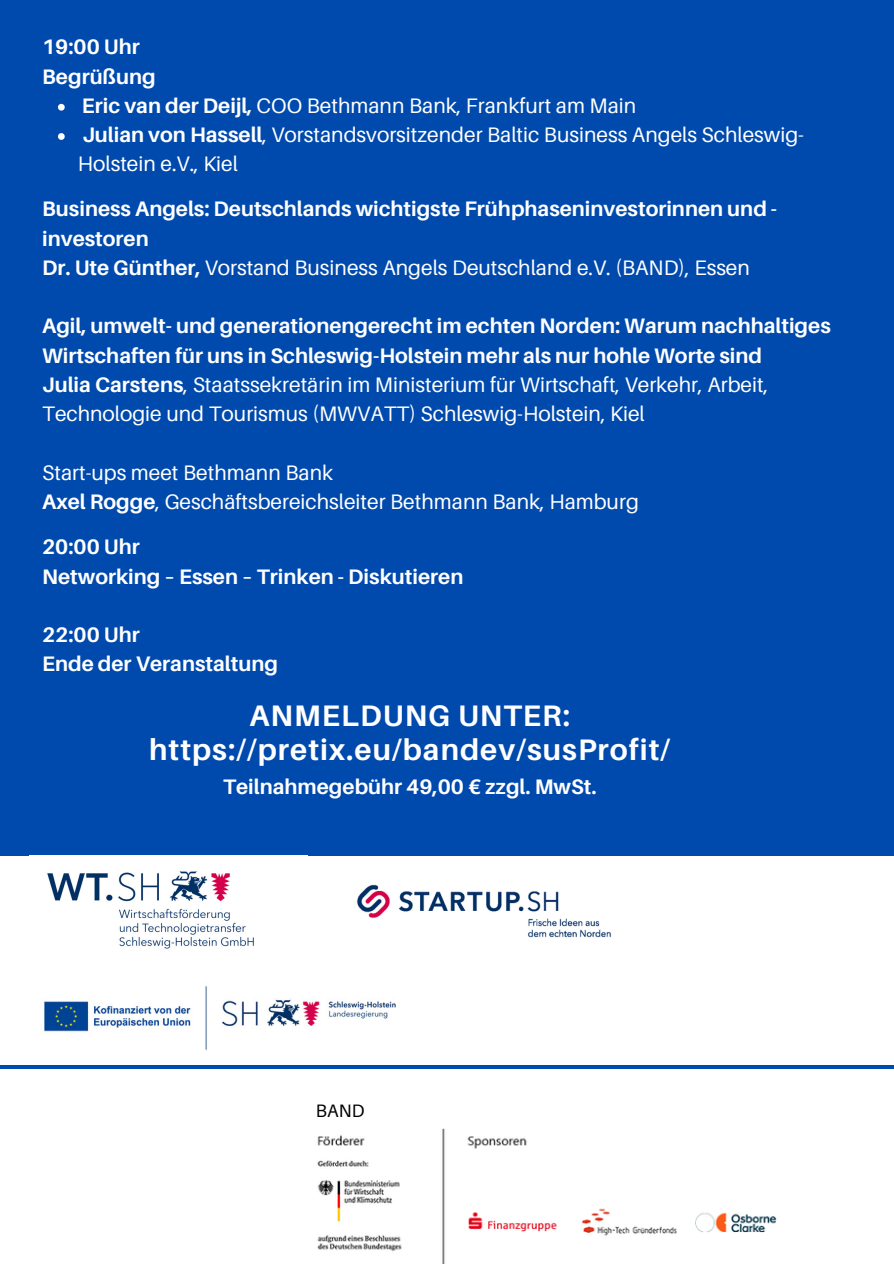
<style>
.page{position:relative;width:894px;height:1264px;background:#fff}
.page>*{position:absolute;margin:0;border:0;box-sizing:border-box;transform-origin:0 0}
.t1{font:700 29.7px/34.3px "Aileron";letter-spacing:.035em;color:#fff;text-align:center}
.t2{font:700 21px/29.2px "Aileron";color:#fff}
.t3{font:21px/29.2px "Aileron";color:#fff}
.t4{font:18px "Aileron";color:#000}
.s1{font-weight:700}
.s2{font-weight:400}
</style>
<div class="page">
<div style="left:0;top:0;width:893px;height:1263px;background:#004aad"></div>
<div style="left:0;top:1068px;width:893px;height:195px;background:#fff"></div>
<img style="left:317px;top:1128px;width:460px;height:135px">
<div style="left:0;top:855px;width:893px;height:209px;background:#fff"></div>
<img style="left:357px;top:884px;width:254px;height:54px">
<img style="left:47px;top:871px;width:207px;height:78px">
<img style="left:44px;top:986px;width:352px;height:64px">
<svg style="left:58px;top:104px;width:7px;height:7px"></svg>
<svg style="left:58px;top:133px;width:7px;height:7px"></svg>
<p class="t2" style="left:42px;top:32px;width:115px">19:00 Uhr<br>Begrüßung</p>
<p class="t3" style="left:82px;top:90px;width:555px"><span class="s1">Eric van der Deijl,</span> COO Bethmann Bank, Frankfurt am Main</p>
<p class="t3" style="left:78px;top:120px;width:727px"><span class="s1">Julian von Hassell</span>, Vorstandsvorsitzender Baltic Business Angels Schleswig-<br>Holstein e.V., Kiel</p>
<h2 class="t2" style="left:42px;top:194px;width:736px">Business Angels: Deutschlands wichtigste Frühphaseninvestorinnen und - investoren</h2>
<h2 class="t3" style="left:42px;top:252px;width:709px"><span class="s1">Dr. Ute Günther,</span> Vorstand Business Angels Deutschland e.V. (BAND), Essen</h2>
<p class="t2" style="left:42px;top:311px;width:789px">Agil, umwelt- und generationengerecht im echten Norden: Warum nachhaltiges Wirtschaften für uns in Schleswig-Holstein mehr als nur hohle Worte sind<br>Julia Carstens<span class="s2">, Staatssekretärin im Ministerium für Wirtschaft, Verkehr, Arbeit, Technologie und Tourismus (MWVATT) Schleswig-Holstein, Kiel</span></p>
<p class="t3" style="left:42px;top:457px;width:598px">Start-ups meet Bethmann Bank<br><span class="s1">Axel Rogge</span>, Geschäftsbereichsleiter Bethmann Bank, Hamburg</p>
<h3 class="t2" style="left:42px;top:532px;width:422px">20:00 Uhr<br>Networking – Essen – Trinken - Diskutieren</h3>
<h2 class="t2" style="left:42px;top:619px;width:237px">22:00 Uhr<br>Ende der Veranstaltung</h2>
<h1 class="t1" style="left:149px;top:697px;width:522px">ANMELDUNG UNTER: https://pretix.eu/bandev/susProfit/</h1>
<h3 class="t2" style="left:223px;top:771px;width:375px">Teilnahmegebühr 49,00 € zzgl. MwSt.</h3>
<p class="t4" style="left:316px;top:1099px;width:50px">BAND</p>
</div>
